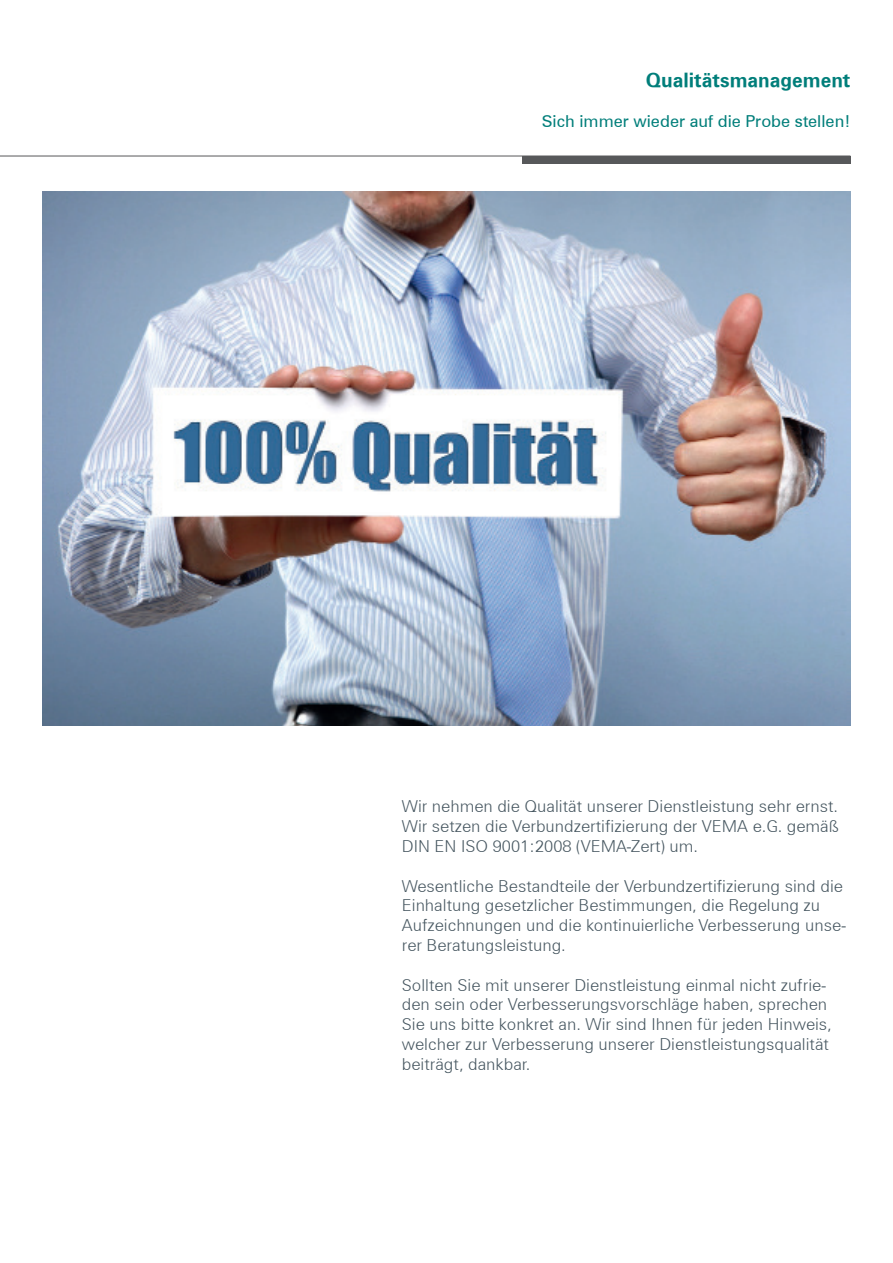
<style>
.page{position:relative;width:893px;height:1263px;background:#fff}
.page>*{position:absolute;margin:0;border:0;box-sizing:border-box;transform-origin:0 0}
.t1{font:19.5px "Zurich Bold BT";color:#007e7a}
.t2{font:16.5px/19.8px "Zurich Light BT";color:#45555f}
.t3{font:16.5px "Zurich BT";color:#007e7a}
</style>
<div class="page">
<img style="left:43px;top:191px;width:807px;height:534px">
<hr style="left:0;top:156px;width:850px;height:1px;background:#57585a">
<div style="left:522px;top:156px;width:328px;height:8px;background:#57585a"></div>
<p class="t1" style="left:646px;top:68px;width:206px">Qualitätsmanagement</p>
<p class="t3" style="left:542px;top:111px;width:310px">Sich immer wieder auf die Probe stellen!</p>
<p class="t2" style="left:402px;top:796px;width:439px;text-align:justify">Wir nehmen die Qualität unserer Dienstleistung sehr ernst.<br>Wir setzen die Verbundzertifizierung der VEMA e.G. gemäß DIN EN ISO 9001:2008 (VEMA-Zert) um.</p>
<p class="t2" style="left:402px;top:876px;width:446px">Wesentliche Bestandteile der Verbundzertifizierung sind die Einhaltung gesetzlicher Bestimmungen, die Regelung zu Aufzeichnungen und die kontinuierliche Verbesserung unse&shy;rer Beratungsleistung.</p>
<p class="t2" style="left:402px;top:975px;width:432px">Sollten Sie mit unserer Dienstleistung einmal nicht zufrie&shy;den sein oder Verbesserungsvorschläge haben, sprechen Sie uns bitte konkret an. Wir sind Ihnen für jeden Hinweis, welcher zur Verbesserung unserer Dienstleistungsqualität beiträgt, dankbar.</p>
</div>
